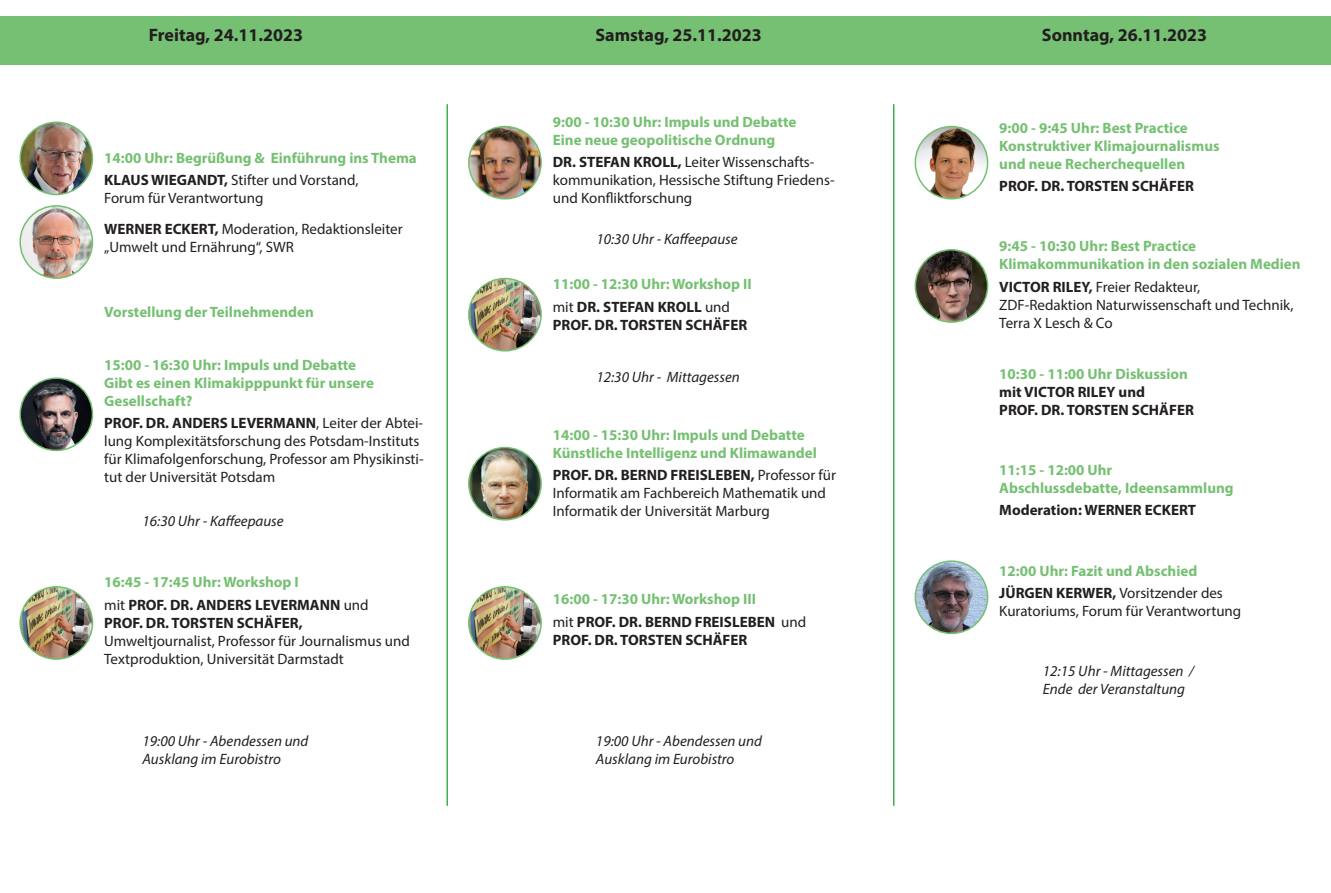
<style>
.page{position:relative;width:1331px;height:893px;background:#fff}
.page>*{position:absolute;margin:0;border:0;box-sizing:border-box;transform-origin:0 0}
.t1{font:700 18px "Myriad Pro";color:#231f20}
.t2{font:15px/18px "Myriad Pro";color:#231f20}
.t3{font:700 15px/18px "Myriad Pro";color:#75c072}
.t4{font:700 15px/18px "Myriad Pro";color:#231f20}
.t5{font:italic 15px/18px "Myriad Pro";color:#231f20}
.s1{font-weight:700}
.s2{font-weight:400}
</style>
<div class="page">
<div style="left:0;top:16px;width:1331px;height:48px;background:#75c072"></div>
<img style="left:469px;top:126px;width:72px;height:73px;border-radius:36px">
<div style="left:468px;top:126px;width:74px;height:74px;border:2px solid #75c072;border-radius:50%"></div>
<img style="left:915px;top:126px;width:73px;height:73px;border-radius:36px">
<div style="left:914px;top:126px;width:74px;height:74px;border:2px solid #75c072;border-radius:50%"></div>
<img style="left:20px;top:122px;width:72px;height:73px;border-radius:36px">
<div style="left:19px;top:121px;width:74px;height:74px;border:2px solid #75c072;border-radius:50%"></div>
<img style="left:20px;top:206px;width:72px;height:72px;border-radius:36px">
<div style="left:19px;top:205px;width:74px;height:74px;border:2px solid #75c072;border-radius:50%"></div>
<img style="left:20px;top:378px;width:72px;height:72px;border-radius:36px">
<div style="left:19px;top:377px;width:74px;height:74px;border:2px solid #75c072;border-radius:50%"></div>
<img style="left:915px;top:250px;width:73px;height:72px;border-radius:36px">
<div style="left:914px;top:249px;width:74px;height:74px;border:2px solid #75c072;border-radius:50%"></div>
<img style="left:915px;top:561px;width:73px;height:72px;border-radius:35px">
<div style="left:914px;top:560px;width:74px;height:74px;border:2px solid #75c072;border-radius:50%"></div>
<img style="left:469px;top:448px;width:72px;height:72px;border-radius:36px">
<div style="left:468px;top:447px;width:74px;height:74px;border:2px solid #75c072;border-radius:50%"></div>
<img style="left:20px;top:587px;width:72px;height:72px;border-radius:36px">
<div style="left:19px;top:586px;width:74px;height:74px;border:2px solid #75c072;border-radius:50%"></div>
<img style="left:469px;top:587px;width:72px;height:72px;border-radius:36px">
<div style="left:468px;top:586px;width:74px;height:74px;border:2px solid #75c072;border-radius:50%"></div>
<img style="left:469px;top:279px;width:72px;height:72px;border-radius:36px">
<div style="left:468px;top:278px;width:74px;height:74px;border:2px solid #75c072;border-radius:50%"></div>
<hr style="left:446px;top:104px;width:2px;height:702px;background:#40ae49">
<hr style="left:893px;top:104px;width:1px;height:702px;background:#40ae49">
<p class="t1" style="left:149px;top:23px;width:156px">Freitag, 24.11.2023</p>
<p class="t1" style="left:595px;top:23px;width:168px">Samstag, 25.11.2023</p>
<p class="t1" style="left:1042px;top:23px;width:167px">Sonntag, 26.11.2023</p>
<p class="t3" style="left:104px;top:148px;width:314px">14:00 Uhr: Begrüßung &amp; Einführung ins Thema</p>
<p class="t2" style="left:104px;top:171px;width:256px"><span class="s1">KLAUS WIEGANDT,</span> Stifter und Vorstand,<br>Forum für Verantwortung</p>
<p class="t2" style="left:104px;top:220px;width:300px"><span class="s1">WERNER ECKERT,</span> Moderation, Redaktionsleiter „Umwelt und Ernährung“, SWR</p>
<p class="t3" style="left:104px;top:302px;width:211px">Vorstellung der Teilnehmenden</p>
<p class="t3" style="left:104px;top:355px;width:271px">15:00 - 16:30 Uhr: Impuls und Debatte<br>Gibt es einen Klimakipppunkt für unsere<br>Gesellschaft?</p>
<p class="t2" style="left:104px;top:413px;width:321px"><span class="s1">PROF. DR. ANDERS LEVERMANN</span>, Leiter der Abtei&shy;lung Komplexitätsforschung des Potsdam-Instituts für Klimafolgenforschung, Professor am Physikinsti&shy;tut der Universität Potsdam</p>
<p class="t5" style="left:142px;top:511px;width:143px">16:30 Uhr - Kaffeepause</p>
<p class="t3" style="left:104px;top:573px;width:196px">16:45 - 17:45 Uhr: Workshop I</p>
<p class="t4" style="left:104px;top:595px;width:266px"><span class="s2">mit</span> PROF. DR. ANDERS LEVERMANN <span class="s2">und</span></p>
<p class="t2" style="left:104px;top:613px;width:307px"><span class="s1">PROF. DR. TORSTEN SCHÄFER,<br></span>Umweltjournalist, Professor für Journalismus und<br>Textproduktion, Universität Darmstadt</p>
<p class="t3" style="left:553px;top:113px;width:245px">9:00 - 10:30 Uhr: Impuls und Debatte</p>
<p class="t3" style="left:553px;top:131px;width:224px">Eine neue geopolitische Ordnung</p>
<p class="t2" style="left:553px;top:153px;width:263px"><span class="s1">DR. STEFAN KROLL,</span> Leiter Wissenschafts-</p>
<p class="t2" style="left:553px;top:171px;width:283px">kommunikation, Hessische Stiftung Friedens-</p>
<p class="t2" style="left:553px;top:189px;width:141px">und Konfliktforschung</p>
<p class="t5" style="left:596px;top:230px;width:143px">10:30 Uhr - Kaffeepause</p>
<p class="t3" style="left:553px;top:275px;width:200px">11:00 - 12:30 Uhr: Workshop II</p>
<p class="t4" style="left:553px;top:297px;width:179px"><span class="s2">mit</span> DR. STEFAN KROLL <span class="s2">und</span></p>
<p class="t4" style="left:553px;top:315px;width:196px">PROF. DR. TORSTEN SCHÄFER</p>
<p class="t5" style="left:596px;top:368px;width:145px">12:30 Uhr - Mittagessen</p>
<p class="t3" style="left:553px;top:425px;width:253px">14:00 - 15:30 Uhr: Impuls und Debatte</p>
<p class="t3" style="left:553px;top:443px;width:266px">Künstliche Intelligenz und Klimawandel</p>
<p class="t2" style="left:553px;top:466px;width:285px"><span class="s1">PROF. DR. BERND FREISLEBEN,</span> Professor für<br>Informatik am Fachbereich Mathematik und<br>Informatik der Universität Marburg</p>
<p class="t3" style="left:553px;top:590px;width:205px">16:00 - 17:30 Uhr: Workshop III</p>
<p class="t4" style="left:553px;top:612px;width:255px"><span class="s2">mit</span> PROF. DR. BERND FREISLEBEN <span class="s2">und</span></p>
<p class="t4" style="left:553px;top:630px;width:196px">PROF. DR. TORSTEN SCHÄFER</p>
<p class="t5" style="left:142px;top:732px;width:168px">19:00 Uhr - Abendessen und<br>Ausklang im Eurobistro</p>
<p class="t5" style="left:596px;top:732px;width:168px">19:00 Uhr - Abendessen und<br>Ausklang im Eurobistro</p>
<p class="t3" style="left:999px;top:118px;width:190px">9:00 - 9:45 Uhr: Best Practice</p>
<p class="t3" style="left:999px;top:136px;width:222px">Konstruktiver Klimajournalismus und neue Recherchequellen</p>
<p class="t4" style="left:999px;top:176px;width:196px">PROF. DR. TORSTEN SCHÄFER</p>
<p class="t3" style="left:999px;top:237px;width:198px">9:45 - 10:30 Uhr: Best Practice</p>
<p class="t3" style="left:999px;top:255px;width:303px">Klimakommunikation in den sozialen Medien</p>
<p class="t2" style="left:999px;top:277px;width:296px"><span class="s1">VICTOR RILEY,</span> Freier Redakteur,<br>ZDF-Redaktion Naturwissenschaft und Technik,<br>Terra X Lesch &amp; Co</p>
<p class="t3" style="left:999px;top:365px;width:190px">10:30 - 11:00 Uhr Diskussion</p>
<p class="t4" style="left:999px;top:383px;width:196px">mit VICTOR RILEY und<br>PROF. DR. TORSTEN SCHÄFER</p>
<p class="t3" style="left:999px;top:460px;width:236px">11:15 - 12:00 Uhr<br>Abschlussdebatte, Ideensammlung</p>
<p class="t4" style="left:999px;top:500px;width:198px">Moderation: WERNER ECKERT</p>
<p class="t3" style="left:999px;top:561px;width:199px">12:00 Uhr: Fazit und Abschied</p>
<p class="t2" style="left:999px;top:584px;width:243px"><span class="s1">JÜRGEN KERWER,</span> Vorsitzender des<br>Kuratoriums, Forum für Verantwortung</p>
<p class="t5" style="left:1043px;top:662px;width:153px">12:15 Uhr - Mittagessen /</p>
<p class="t5" style="left:1043px;top:680px;width:144px">Ende der Veranstaltung</p>
</div>
